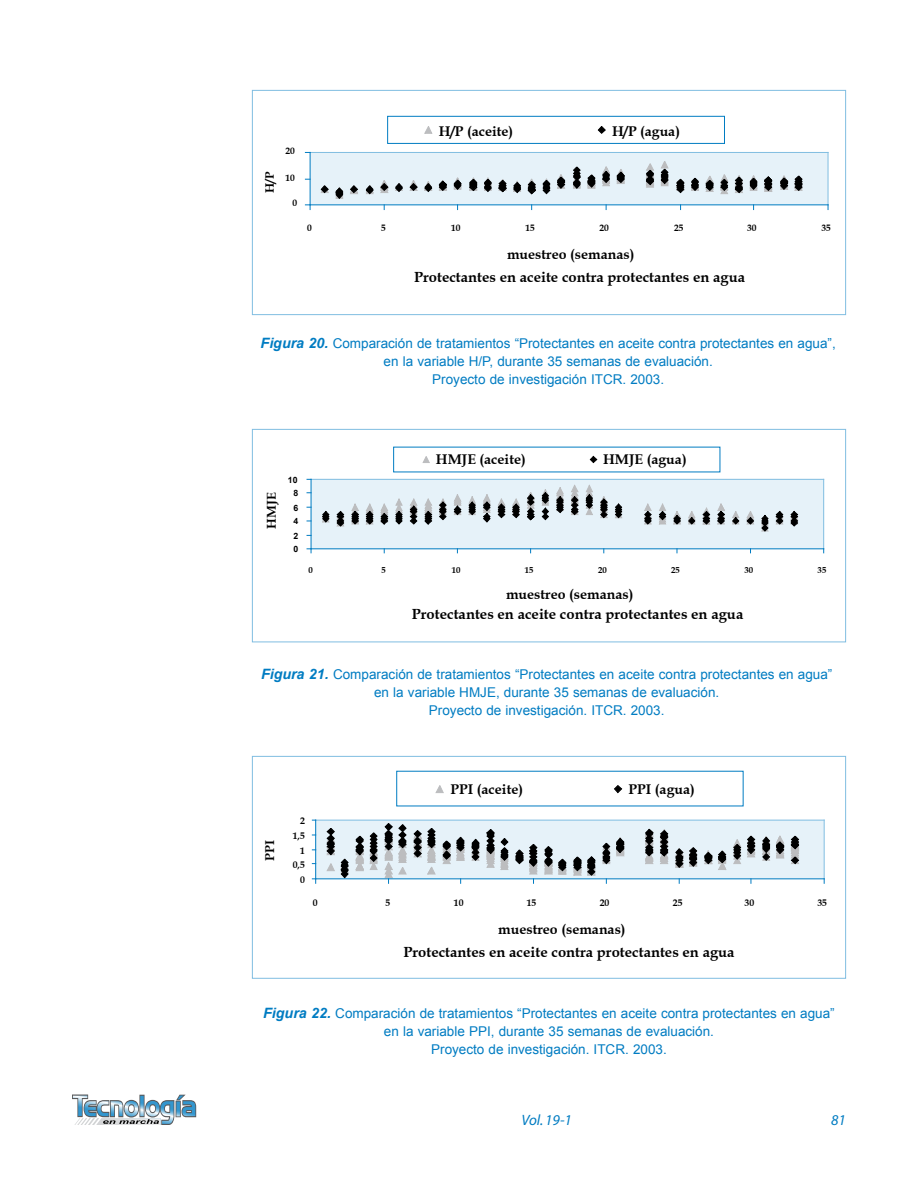
<style>
.page{position:relative;width:918px;height:1188px;background:#fff}
.page>*{position:absolute;margin:0;border:0;box-sizing:border-box;transform-origin:0 0}
.t1{font:italic 15px "Myriad";color:#007cc2}
.t2{font:700 14.7px "Book Antiqua";color:#000}
.t3{font:700 14.1px "Book Antiqua";color:#000}
.t4{font:13.5px/18px "Arial";color:#007cc2;text-align:center}
.t5{font:700 12.75px "Book Antiqua";color:#000}
.t6{font:700 12.15px "Book Antiqua";color:#000}
.t7{font:700 9.6px "Book Antiqua";color:#000}
.t8{font:700 9.3px "Book Antiqua";color:#000}
.t9{font:700 8.7px "Book Antiqua";color:#000}
.t10{font:700 8.7px "Arial";color:#000}
.s1{font-weight:700;font-style:italic;font-size:14.25px}
</style>
<div class="page">
<svg style="left:72px;top:1095px;width:124px;height:30px"></svg>
<div style="left:310px;top:152px;width:518px;height:53px;background:#e6f2f9"></div>
<svg style="left:320px;top:185px;width:9px;height:9px"></svg>
<svg style="left:335px;top:185px;width:23px;height:14px"></svg>
<svg style="left:365px;top:185px;width:9px;height:10px"></svg>
<svg style="left:380px;top:180px;width:9px;height:13px"></svg>
<svg style="left:395px;top:183px;width:8px;height:9px"></svg>
<svg style="left:409px;top:180px;width:9px;height:11px"></svg>
<svg style="left:424px;top:177px;width:38px;height:15px"></svg>
<svg style="left:469px;top:177px;width:23px;height:15px"></svg>
<svg style="left:498px;top:179px;width:9px;height:14px"></svg>
<svg style="left:513px;top:174px;width:53px;height:21px"></svg>
<svg style="left:573px;top:166px;width:8px;height:23px"></svg>
<svg style="left:587px;top:174px;width:9px;height:15px"></svg>
<svg style="left:602px;top:166px;width:23px;height:20px"></svg>
<svg style="left:646px;top:161px;width:23px;height:27px"></svg>
<svg style="left:676px;top:178px;width:9px;height:16px"></svg>
<svg style="left:691px;top:177px;width:8px;height:14px"></svg>
<svg style="left:705px;top:176px;width:9px;height:16px"></svg>
<svg style="left:720px;top:174px;width:38px;height:20px"></svg>
<svg style="left:764px;top:176px;width:9px;height:16px"></svg>
<svg style="left:780px;top:175px;width:23px;height:16px"></svg>
<hr style="left:310px;top:152px;width:518px;height:1px;background:#80bde1">
<hr style="left:828px;top:152px;width:1px;height:53px;background:#80bde1">
<hr style="left:310px;top:204px;width:518px;height:1px;background:#007cc2">
<hr style="left:310px;top:152px;width:1px;height:53px;background:#007cc2">
<svg style="left:305px;top:204px;width:6px;height:6px"></svg>
<div style="left:387px;top:116px;width:338px;height:28px;border:1px solid #007cc2"></div>
<svg style="left:424px;top:126px;width:9px;height:8px"></svg>
<svg style="left:597px;top:126px;width:9px;height:8px"></svg>
<div style="left:252px;top:90px;width:594px;height:225px;border:1px solid #80bde1"></div>
<div style="left:311px;top:479px;width:513px;height:70px;background:#e6f2f9"></div>
<svg style="left:322px;top:511px;width:8px;height:12px"></svg>
<svg style="left:336px;top:511px;width:9px;height:16px"></svg>
<svg style="left:351px;top:503px;width:23px;height:22px"></svg>
<svg style="left:380px;top:503px;width:9px;height:22px"></svg>
<svg style="left:395px;top:498px;width:8px;height:27px"></svg>
<svg style="left:409px;top:498px;width:9px;height:27px"></svg>
<svg style="left:424px;top:498px;width:23px;height:27px"></svg>
<svg style="left:453px;top:494px;width:9px;height:22px"></svg>
<svg style="left:468px;top:496px;width:8px;height:20px"></svg>
<svg style="left:483px;top:494px;width:8px;height:29px"></svg>
<svg style="left:497px;top:498px;width:9px;height:21px"></svg>
<svg style="left:512px;top:498px;width:8px;height:21px"></svg>
<svg style="left:527px;top:492px;width:8px;height:29px"></svg>
<svg style="left:541px;top:489px;width:8px;height:32px"></svg>
<svg style="left:556px;top:487px;width:8px;height:27px"></svg>
<svg style="left:571px;top:484px;width:8px;height:32px"></svg>
<svg style="left:585px;top:484px;width:8px;height:31px"></svg>
<svg style="left:600px;top:496px;width:8px;height:23px"></svg>
<svg style="left:615px;top:503px;width:8px;height:16px"></svg>
<svg style="left:644px;top:503px;width:8px;height:22px"></svg>
<svg style="left:659px;top:503px;width:8px;height:22px"></svg>
<svg style="left:673px;top:511px;width:8px;height:14px"></svg>
<svg style="left:688px;top:511px;width:8px;height:14px"></svg>
<svg style="left:702px;top:507px;width:9px;height:18px"></svg>
<svg style="left:717px;top:503px;width:8px;height:22px"></svg>
<svg style="left:732px;top:511px;width:8px;height:14px"></svg>
<svg style="left:746px;top:511px;width:8px;height:14px"></svg>
<svg style="left:761px;top:515px;width:8px;height:17px"></svg>
<svg style="left:775px;top:511px;width:9px;height:14px"></svg>
<svg style="left:790px;top:511px;width:9px;height:16px"></svg>
<hr style="left:311px;top:479px;width:513px;height:1px;background:#80bde1">
<hr style="left:823px;top:479px;width:1px;height:70px;background:#80bde1">
<hr style="left:311px;top:548px;width:513px;height:1px;background:#007cc2">
<hr style="left:311px;top:479px;width:1px;height:70px;background:#007cc2">
<svg style="left:307px;top:548px;width:5px;height:5px"></svg>
<svg style="left:422px;top:456px;width:8px;height:7px"></svg>
<svg style="left:589px;top:456px;width:9px;height:8px"></svg>
<div style="left:252px;top:429px;width:594px;height:213px;border:1px solid #80bde1"></div>
<div style="left:316px;top:820px;width:508px;height:59px;background:#e6f2f9"></div>
<svg style="left:326px;top:828px;width:23px;height:50px"></svg>
<svg style="left:355px;top:832px;width:23px;height:39px"></svg>
<svg style="left:413px;top:828px;width:23px;height:47px"></svg>
<svg style="left:442px;top:836px;width:23px;height:28px"></svg>
<svg style="left:471px;top:838px;width:9px;height:23px"></svg>
<svg style="left:486px;top:829px;width:23px;height:41px"></svg>
<svg style="left:544px;top:846px;width:23px;height:29px"></svg>
<svg style="left:573px;top:856px;width:23px;height:20px"></svg>
<svg style="left:602px;top:837px;width:23px;height:28px"></svg>
<svg style="left:645px;top:828px;width:24px;height:37px"></svg>
<svg style="left:675px;top:847px;width:23px;height:21px"></svg>
<svg style="left:704px;top:850px;width:23px;height:20px"></svg>
<svg style="left:733px;top:835px;width:23px;height:29px"></svg>
<svg style="left:762px;top:835px;width:38px;height:30px"></svg>
<hr style="left:316px;top:820px;width:508px;height:1px;background:#80bde1">
<hr style="left:824px;top:820px;width:1px;height:59px;background:#80bde1">
<hr style="left:316px;top:878px;width:508px;height:1px;background:#007cc2">
<hr style="left:315px;top:820px;width:1px;height:59px;background:#007cc2">
<svg style="left:384px;top:823px;width:23px;height:60px"></svg>
<svg style="left:515px;top:844px;width:23px;height:39px"></svg>
<svg style="left:435px;top:785px;width:9px;height:8px"></svg>
<svg style="left:614px;top:785px;width:9px;height:9px"></svg>
<div style="left:252px;top:756px;width:594px;height:223px;border:1px solid #80bde1"></div>
<p class="t6" style="left:263px;top:193px;width:23px;rotate:-90deg">H/P</p>
<p class="t8" style="left:286px;top:145px;width:11px">20</p>
<p class="t8" style="left:286px;top:172px;width:11px">10</p>
<p class="t8" style="left:292px;top:198px;width:6px">0</p>
<p class="t3" style="left:439px;top:123px;width:76px">H/P (aceite)</p>
<p class="t3" style="left:612px;top:123px;width:69px">H/P (agua)</p>
<p class="t8" style="left:307px;top:222px;width:6px">0</p>
<p class="t8" style="left:381px;top:222px;width:6px">5</p>
<p class="t8" style="left:451px;top:222px;width:11px">10</p>
<p class="t8" style="left:526px;top:222px;width:11px">15</p>
<p class="t8" style="left:600px;top:222px;width:11px">20</p>
<p class="t8" style="left:674px;top:222px;width:11px">25</p>
<p class="t8" style="left:747px;top:222px;width:11px">30</p>
<p class="t8" style="left:822px;top:222px;width:11px">35</p>
<p class="t3" style="left:507px;top:246px;width:129px">muestreo (semanas)</p>
<p class="t2" style="left:414px;top:268px;width:332px">Protectantes en aceite contra protectantes en agua</p>
<p class="t4" style="left:261px;top:334px;width:577px"><span class="s1">Figura 20.</span> Comparación de tratamientos “Protectantes en aceite contra protectantes en agua”, en la variable H/P, durante 35 semanas de evaluación.<br>Proyecto de investigación ITCR. 2003.</p>
<p class="t5" style="left:264px;top:529px;width:38px;rotate:-90deg">HMJE</p>
<p class="t10" style="left:288px;top:475px;width:11px">10</p>
<p class="t10" style="left:294px;top:488px;width:6px">8</p>
<p class="t10" style="left:294px;top:503px;width:6px">6</p>
<p class="t10" style="left:294px;top:516px;width:6px">4</p>
<p class="t10" style="left:294px;top:531px;width:6px">2</p>
<p class="t10" style="left:294px;top:544px;width:6px">0</p>
<p class="t3" style="left:436px;top:451px;width:91px">HMJE (aceite)</p>
<p class="t3" style="left:603px;top:451px;width:85px">HMJE (agua)</p>
<p class="t9" style="left:308px;top:565px;width:6px">0</p>
<p class="t9" style="left:382px;top:565px;width:6px">5</p>
<p class="t9" style="left:452px;top:565px;width:10px">10</p>
<p class="t9" style="left:525px;top:565px;width:10px">15</p>
<p class="t9" style="left:598px;top:565px;width:10px">20</p>
<p class="t9" style="left:671px;top:565px;width:10px">25</p>
<p class="t9" style="left:744px;top:565px;width:10px">30</p>
<p class="t9" style="left:818px;top:565px;width:10px">35</p>
<p class="t3" style="left:506px;top:586px;width:129px">muestreo (semanas)</p>
<p class="t2" style="left:412px;top:606px;width:333px">Protectantes en aceite contra protectantes en agua</p>
<p class="t4" style="left:261px;top:666px;width:573px"><span class="s1">Figura 21.</span> Comparación de tratamientos “Protectantes en aceite contra protectantes en agua” en la variable HMJE, durante 35 semanas de evaluación.<br>Proyecto de investigación. ITCR. 2003.</p>
<p class="t5" style="left:262px;top:861px;width:22px;rotate:-90deg">PPI</p>
<p class="t7" style="left:300px;top:815px;width:6px">2</p>
<p class="t7" style="left:293px;top:830px;width:14px">1,5</p>
<p class="t7" style="left:300px;top:845px;width:6px">1</p>
<p class="t7" style="left:293px;top:859px;width:14px">0,5</p>
<p class="t7" style="left:300px;top:874px;width:6px">0</p>
<p class="t3" style="left:451px;top:781px;width:74px">PPI (aceite)</p>
<p class="t3" style="left:629px;top:781px;width:68px">PPI (agua)</p>
<p class="t7" style="left:313px;top:897px;width:6px">0</p>
<p class="t7" style="left:386px;top:897px;width:6px">5</p>
<p class="t7" style="left:454px;top:897px;width:11px">10</p>
<p class="t7" style="left:527px;top:897px;width:11px">15</p>
<p class="t7" style="left:600px;top:897px;width:11px">20</p>
<p class="t7" style="left:673px;top:897px;width:11px">25</p>
<p class="t7" style="left:745px;top:897px;width:11px">30</p>
<p class="t7" style="left:817px;top:897px;width:11px">35</p>
<p class="t3" style="left:498px;top:921px;width:129px">muestreo (semanas)</p>
<p class="t2" style="left:403px;top:943px;width:333px">Protectantes en aceite contra protectantes en agua</p>
<p class="t4" style="left:263px;top:1004px;width:573px"><span class="s1">Figura 22.</span> Comparación de tratamientos “Protectantes en aceite contra protectantes en agua” en la variable PPI, durante 35 semanas de evaluación.<br>Proyecto de investigación. ITCR. 2003.</p>
<p class="t1" style="left:521px;top:1113px;width:52px">Vol. 19-1</p>
<p class="t1" style="left:831px;top:1113px;width:16px">81</p>
</div>
